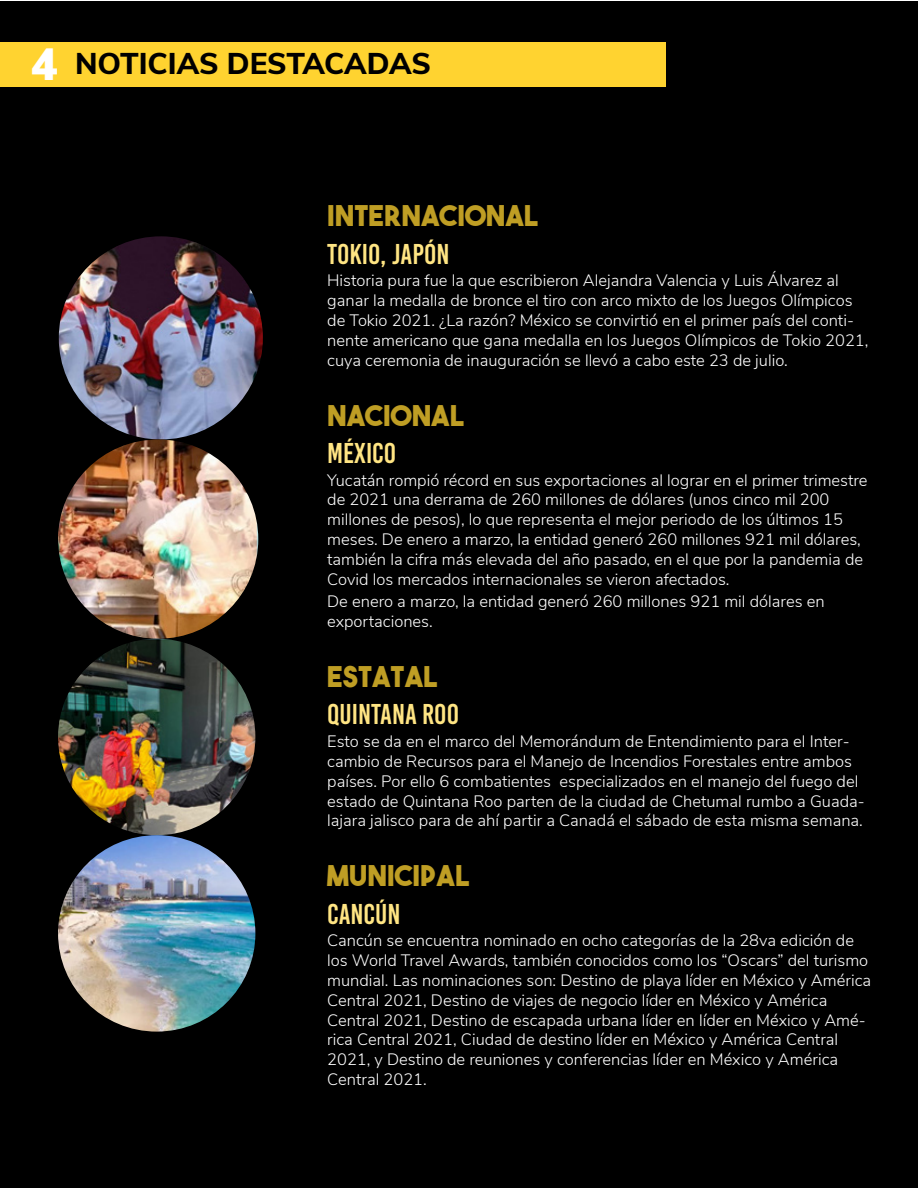
<style>
.page{position:relative;width:918px;height:1188px;background:#fff}
.page>*{position:absolute;margin:0;border:0;box-sizing:border-box;transform-origin:0 0}
.t1{font:800 30px "Nunito Sans";letter-spacing:-.01em;color:#000}
.t2{font:28.5px "The Bold Font";color:#bf9e24}
.t3{font:28.5px "Bebas Kai";color:#ffe583}
.t4{font:300 16.5px/19.8px "Nunito Sans";color:#fff}
.s1{font-weight:900;font-size:45px;color:#fff}
</style>
<div class="page">
<div style="left:0;top:1px;width:918px;height:1187px;background:#000"></div>
<div style="left:0;top:42px;width:666px;height:44px;background:#ffd330"></div>
<img style="left:59px;top:236px;width:204px;height:203px">
<img style="left:58px;top:439px;width:200px;height:200px">
<img style="left:58px;top:639px;width:197px;height:393px">
<h1 class="t1" style="left:31px;top:41px;width:402px"><span class="s1">4</span> NOTICIAS DESTACADAS</h1>
<h2 class="t2" style="left:327px;top:198px;width:213px">INTERNACIONAL</h2>
<h2 class="t3" style="left:327px;top:238px;width:124px">TOKIO, JAPÓN</h2>
<p class="t4" style="left:327px;top:270px;width:543px">Historia pura fue la que escribieron Alejandra Valencia y Luis Álvarez al ganar la medalla de bronce el tiro con arco mixto de los Juegos Olímpicos de Tokio 2021. ¿La razón? México se convirtió en el primer país del conti&shy;nente americano que gana medalla en los Juegos Olímpicos de Tokio 2021, cuya ceremonia de inauguración se llevó a cabo este 23 de julio.</p>
<h2 class="t2" style="left:327px;top:397px;width:138px">NACIONAL</h2>
<h2 class="t3" style="left:327px;top:438px;width:71px">MÉXICO</h2>
<p class="t4" style="left:327px;top:469px;width:542px">Yucatán rompió récord en sus exportaciones al lograr en el primer trimestre de 2021 una derrama de 260 millones de dólares (unos cinco mil 200 millones de pesos), lo que representa el mejor periodo de los últimos 15 meses. De enero a marzo, la entidad generó 260 millones 921 mil dólares, también la cifra más elevada del año pasado, en el que por la pandemia de Covid los mercados internacionales se vieron afectados.</p>
<p class="t4" style="left:327px;top:591px;width:499px">De enero a marzo, la entidad generó 260 millones 921 mil dólares en exportaciones.</p>
<h2 class="t2" style="left:327px;top:659px;width:112px">ESTATAL</h2>
<h2 class="t3" style="left:327px;top:699px;width:133px">QUINTANA ROO</h2>
<p class="t4" style="left:327px;top:731px;width:539px">Esto se da en el marco del Memorándum de Entendimiento para el Inter&shy;cambio de Recursos para el Manejo de Incendios Forestales entre ambos países. Por ello 6 combatientes especializados en el manejo del fuego del estado de Quintana Roo parten de la ciudad de Chetumal rumbo a Guada&shy;lajara jalisco para de ahí partir a Canadá el sábado de esta misma semana.</p>
<h2 class="t2" style="left:327px;top:858px;width:144px">MUNICIPAL</h2>
<h2 class="t3" style="left:327px;top:898px;width:75px">CANCÚN</h2>
<p class="t4" style="left:327px;top:930px;width:545px">Cancún se encuentra nominado en ocho categorías de la 28va edición de los World Travel Awards, también conocidos como los “Oscars” del turismo mundial. Las nominaciones son: Destino de playa líder en México y América Central 2021, Destino de viajes de negocio líder en México y América Central 2021, Destino de escapada urbana líder en líder en México y Amé&shy;rica Central 2021, Ciudad de destino líder en México y América Central 2021, y Destino de reuniones y conferencias líder en México y América Central 2021.</p>
</div>
